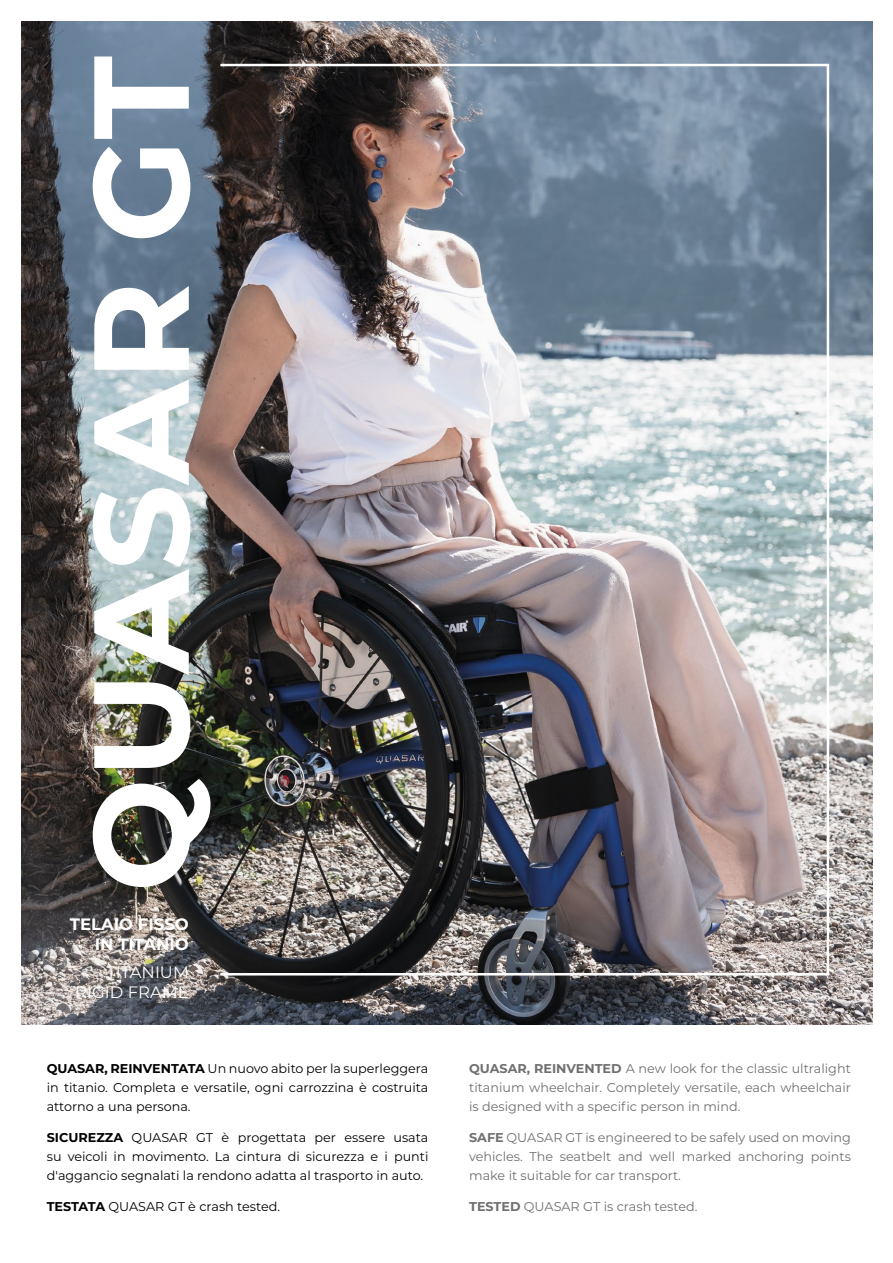
<style>
.page{position:relative;width:893px;height:1263px;background:#fff}
.page>*{position:absolute;margin:0;border:0;box-sizing:border-box;transform-origin:0 0}
.t1{font:700 135px "Montserrat";color:#fff}
.t2{font:700 16.5px/19.5px "Montserrat";color:#fff;text-align:right}
.t3{font:16.5px/19.8px "Montserrat";color:#fff;text-align:right}
.t4{font:12.75px/18.8px "Montserrat";color:#706f6f;text-align:justify}
.t5{font:12.75px/18.8px "Montserrat";color:#000;text-align:justify}
.s1{font-weight:700}
</style>
<div class="page">
<img style="left:21px;top:21px;width:852px;height:1004px">
<h1 class="t1" style="left:44px;top:892px;width:838px;rotate:-90deg">QUASAR GT</h1>
<p class="t2" style="left:70px;top:914px;width:120px">TELAIO FISSO<br>IN TITANIO</p>
<p class="t3" style="left:75px;top:962px;width:115px">TITANIUM<br>RIGID FRAME</p>
<p class="t5" style="left:47px;top:1059px;width:383px"><span class="s1">QUASAR, REINVENTATA</span> Un nuovo abito per la superleggera in titanio. Completa e versatile, ogni carrozzina è costruita attorno a una persona.</p>
<p class="t5" style="left:47px;top:1128px;width:383px"><span class="s1">SICUREZZA</span> QUASAR GT è progettata per essere usata su veicoli in movimento. La cintura di sicurezza e i punti d'aggancio segnalati la rendono adatta al trasporto in auto.</p>
<p class="t5" style="left:47px;top:1197px;width:235px"><span class="s1">TESTATA</span> QUASAR GT è crash tested.</p>
<p class="t4" style="left:469px;top:1059px;width:383px"><span class="s1">QUASAR, REINVENTED</span> A new look for the classic ultralight titanium wheelchair. Completely versatile, each wheelchair is designed with a specific person in mind.</p>
<p class="t4" style="left:469px;top:1128px;width:383px"><span class="s1">SAFE</span> QUASAR GT is engineered to be safely used on moving vehicles. The seatbelt and well marked anchoring points make it suitable for car transport.</p>
<p class="t4" style="left:469px;top:1197px;width:230px"><span class="s1">TESTED</span> QUASAR GT is crash tested.</p>
</div>
